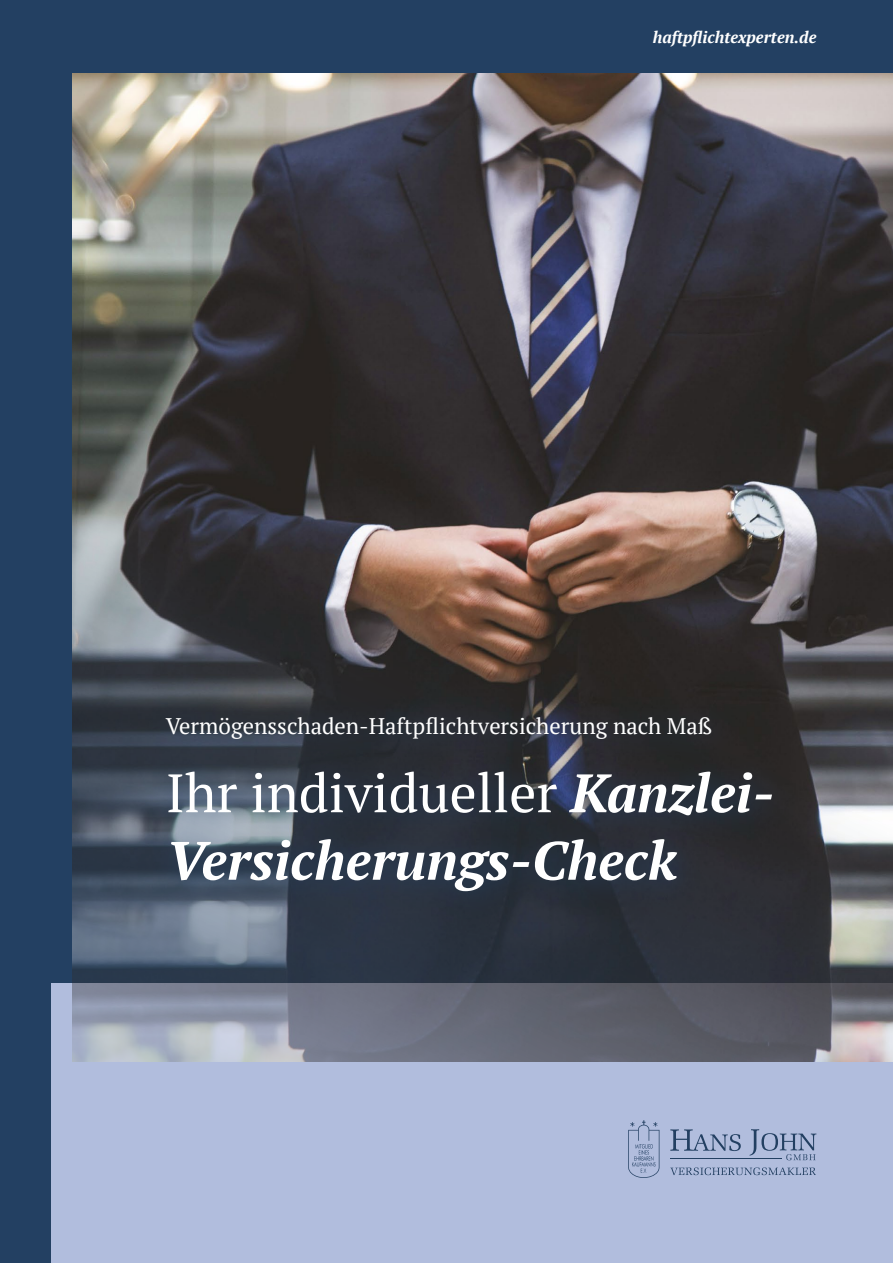
<style>
.page{position:relative;width:893px;height:1263px;background:#234062}
.page>*{position:absolute;margin:0;border:0;box-sizing:border-box;transform-origin:0 0}
.t1{font:italic 700 54px/67.5px "PT Serif";color:#fff}
.t2{font:22.5px "PT Serif";color:#fff}
.t3{font:italic 700 16.5px "PT Serif";color:#fff}
.s1{font-weight:400;font-style:normal}
</style>
<div class="page">
<div style="left:52px;top:983px;width:841px;height:280px;background:#b1bddd"></div>
<img style="left:72px;top:73px;width:821px;height:988px">
<svg style="left:670px;top:1167px;width:146px;height:8px"></svg>
<svg style="left:670px;top:1129px;width:71px;height:22px"></svg>
<svg style="left:749px;top:1129px;width:67px;height:31px"></svg>
<hr style="left:670px;top:1158px;width:112px;height:1px;background:#234062">
<svg style="left:628px;top:1120px;width:31px;height:58px"></svg>
<div style="left:147px;top:696px;width:652px;height:224px;background:#234062;opacity:.87"></div>
<p class="t3" style="left:653px;top:27px;width:165px">haftpflichtexperten.de</p>
<p class="t2" style="left:166px;top:711px;width:548px">Vermögensschaden-Haftpflichtversicherung nach Maß</p>
<h1 class="t1" style="left:166px;top:759px;width:610px"><span class="s1">Ihr individueller</span> Kanzlei-<br>Versicherungs-Check</h1>
</div>
